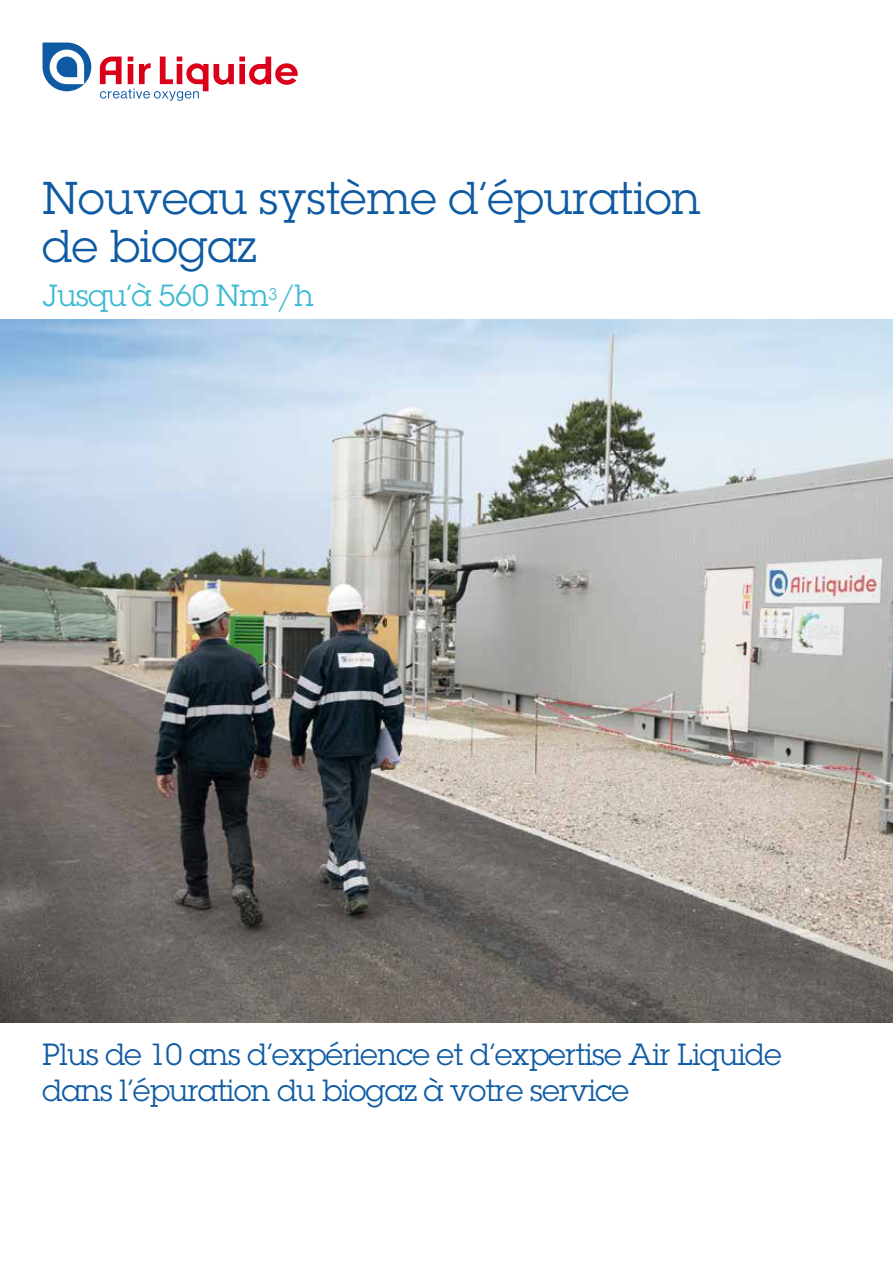
<style>
.page{position:relative;width:893px;height:1263px;background:#fff}
.page>*{position:absolute;margin:0;border:0;box-sizing:border-box;transform-origin:0 0}
.t1{font:45px/48px "Lubalin Graph Std";letter-spacing:.01em;color:#0f5ba3}
.t2{font:30px/36px "Lubalin Graph Std";letter-spacing:-.01em;color:#0f5ba3}
.t3{font:30px "Lubalin Graph Std";letter-spacing:-.01em;color:#3cbad2}
</style>
<div class="page">
<img style="left:0;top:320px;width:893px;height:703px">
<svg style="left:43px;top:43px;width:48px;height:48px"></svg>
<svg style="left:100px;top:57px;width:198px;height:44px"></svg>
<h1 class="t1" style="left:43px;top:173px;width:660px">Nouveau système d’épuration de biogaz</h1>
<p class="t3" style="left:43px;top:277px;width:272px">Jusqu’à 560 Nm<sup>3</sup>/h</p>
<p class="t2" style="left:43px;top:1035px;width:741px">Plus de 10 ans d’expérience et d’expertise Air Liquide dans l’épuration du biogaz à votre service</p>
</div>
